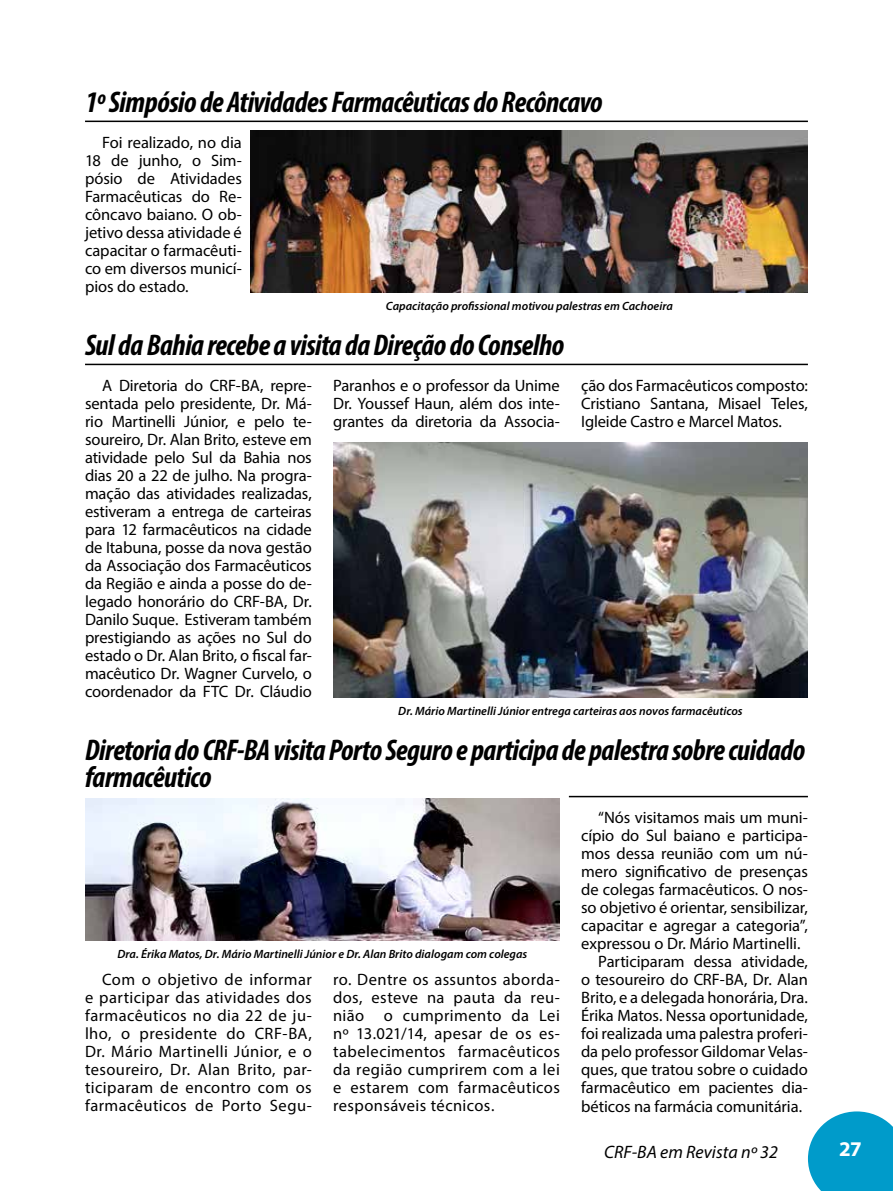
<style>
.page{position:relative;width:893px;height:1191px;background:#fff}
.page>*{position:absolute;margin:0;border:0;box-sizing:border-box;transform-origin:0 0}
.t1{font:italic 700 condensed 30px/27px "Myriad Pro";letter-spacing:-.02em;color:#000}
.t2{font:700 21px "Myriad Pro";color:#fff}
.t3{font:italic 18px "Myriad Pro";color:#000}
.t4{font:16.5px/18px "Myriad Pro";letter-spacing:-.005em;color:#000;text-align:justify}
.t5{font:italic 600 12px "Myriad Pro";color:#000}
</style>
<div class="page">
<svg style="left:808px;top:1111px;width:85px;height:80px;background:#1fa7d0"></svg>
<hr style="left:569px;top:796px;width:239px;height:1px;background:#000">
<hr style="left:85px;top:121px;width:723px;height:1px;background:#000">
<hr style="left:85px;top:364px;width:723px;height:1px;background:#000">
<img style="left:85px;top:798px;width:475px;height:142px">
<img style="left:251px;top:130px;width:557px;height:162px">
<img style="left:333px;top:442px;width:475px;height:255px">
<h1 class="t1" style="left:85px;top:88px;width:519px">1º Simpósio de Atividades Farmacêuticas do Recôncavo</h1>
<p class="t4" style="left:85px;top:133px;width:158px;text-indent:17px">Foi realizado, no dia 18 de junho, o Sim&shy;pósio de Atividades Farmacêuticas do Re&shy;côncavo baiano. O ob&shy;jetivo dessa atividade é capacitar o farmacêuti&shy;co em diversos municí&shy;pios do estado.</p>
<h1 class="t1" style="left:85px;top:331px;width:481px">Sul da Bahia recebe a visita da Direção do Conselho</h1>
<p class="t4" style="left:85px;top:376px;width:228px;text-indent:17px">A Diretoria do CRF-BA, repre&shy;sentada pelo presidente, Dr. Má&shy;rio Martinelli Júnior, e pelo te&shy;soureiro, Dr. Alan Brito, esteve em atividade pelo Sul da Bahia nos dias 20 a 22 de julho. Na progra&shy;mação das atividades realizadas, estiveram a entrega de carteiras para 12 farmacêuticos na cidade de Itabuna, posse da nova gestão da Associação dos Farmacêuticos da Região e ainda a posse do de&shy;legado honorário do CRF-BA, Dr.<br>Danilo Suque. Estiveram também prestigiando as ações no Sul do estado o Dr. Alan Brito, o fiscal far&shy;macêutico Dr. Wagner Curvelo, o coordenador da FTC Dr. Cláudio</p>
<p class="t4" style="left:333px;top:376px;width:228px">Paranhos e o professor da Unime Dr. Youssef Haun, além dos inte&shy;grantes da diretoria da Associa-</p>
<p class="t4" style="left:581px;top:376px;width:228px">ção dos Farmacêuticos composto:<br>Cristiano Santana, Misael Teles, Igleide Castro e Marcel Matos.</p>
<p class="t5" style="left:386px;top:298px;width:288px">Capacitação profissional motivou palestras em Cachoeira</p>
<p class="t5" style="left:398px;top:703px;width:346px">Dr. Mário Martinelli Júnior entrega carteiras aos novos farmacêuticos</p>
<h1 class="t1" style="left:85px;top:736px;width:722px">Diretoria do CRF-BA visita Porto Seguro e participa de palestra sobre cuidado farmacêutico</h1>
<p class="t5" style="left:118px;top:946px;width:411px">Dra. Érika Matos, Dr. Mário Martinelli Júnior e Dr. Alan Brito dialogam com colegas</p>
<p class="t4" style="left:85px;top:970px;width:228px;text-indent:17px">Com o objetivo de informar e participar das atividades dos farmacêuticos no dia 22 de ju&shy;lho, o presidente do CRF-BA, Dr. Mário Martinelli Júnior, e o tesoureiro, Dr. Alan Brito, par&shy;ticiparam de encontro com os farmacêuticos de Porto Segu-</p>
<p class="t4" style="left:333px;top:970px;width:228px">ro. Dentre os assuntos aborda&shy;dos, esteve na pauta da reu&shy;nião o cumprimento da Lei nº 13.021/14, apesar de os es&shy;tabelecimentos farmacêuticos da região cumprirem com a lei e estarem com farmacêuticos responsáveis técnicos.</p>
<p class="t4" style="left:598px;top:808px;width:211px">“Nós visitamos mais um muni-</p>
<p class="t4" style="left:581px;top:826px;width:228px">cípio do Sul baiano e participa-</p>
<p class="t4" style="left:581px;top:844px;width:228px">mos dessa reunião com um nú-</p>
<p class="t4" style="left:581px;top:862px;width:228px">mero significativo de presenças</p>
<p class="t4" style="left:581px;top:880px;width:228px">de colegas farmacêuticos. O nos-</p>
<p class="t4" style="left:581px;top:898px;width:228px">so objetivo é orientar, sensibilizar,</p>
<p class="t4" style="left:581px;top:916px;width:228px">capacitar e agregar a categoria”,</p>
<p class="t4" style="left:581px;top:934px;width:221px">expressou o Dr. Mário Martinelli.</p>
<p class="t4" style="left:598px;top:952px;width:211px">Participaram dessa atividade,</p>
<p class="t4" style="left:581px;top:970px;width:228px">o tesoureiro do CRF-BA, Dr. Alan</p>
<p class="t4" style="left:581px;top:988px;width:228px">Brito, e a delegada honorária, Dra.</p>
<p class="t4" style="left:581px;top:1006px;width:228px">Érika Matos. Nessa oportunidade,</p>
<p class="t4" style="left:581px;top:1024px;width:228px">foi realizada uma palestra proferi-</p>
<p class="t4" style="left:581px;top:1042px;width:228px">da pelo professor Gildomar Velas-</p>
<p class="t4" style="left:581px;top:1060px;width:228px">ques, que tratou sobre o cuidado</p>
<p class="t4" style="left:581px;top:1078px;width:228px">farmacêutico em pacientes dia-</p>
<p class="t4" style="left:581px;top:1096px;width:222px">béticos na farmácia comunitária.</p>
<p class="t3" style="left:604px;top:1140px;width:175px">CRF-BA em Revista nº 32</p>
<p class="t2" style="left:839px;top:1135px;width:24px">27</p>
</div>
